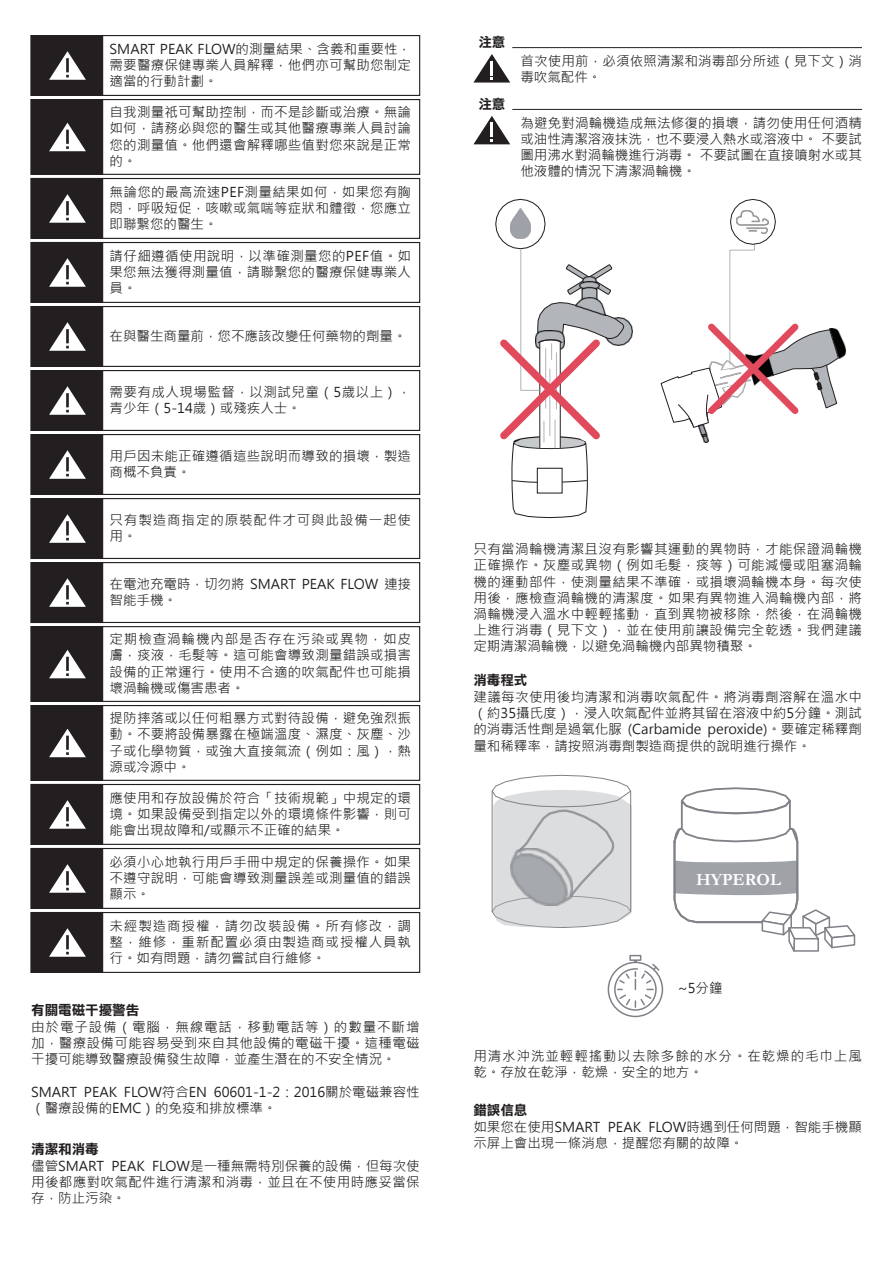
<style>
.page{position:relative;width:893px;height:1263px;background:#fff}
.page>*{position:absolute;margin:0;border:0;box-sizing:border-box;transform-origin:0 0}
.t1{font:700 17.1px "Garamond";color:#fff}
.t2{font:13.5px/16.2px "Microsoft Jheng Hei";letter-spacing:.015em;color:#231f20;text-align:justify}
.t3{font:13.5px/16.2px "Microsoft Jheng Hei";letter-spacing:.07em;color:#231f20}
.t4{font:13.5px/16.2px "Microsoft Jheng Hei";letter-spacing:.035em;color:#231f20}
.t5{font:13.5px "DF Li Hei Bd HK BF";color:#231f20}
.t6{font:13.5px/16.2px "Microsoft Jheng Hei";letter-spacing:.065em;color:#231f20}
</style>
<div class="page">
<img style="left:625px;top:318px;width:8px;height:27px">
<svg style="left:495px;top:198px;width:130px;height:321px"></svg>
<img style="left:840px;top:334px;width:5px;height:24px">
<img style="left:699px;top:429px;width:9px;height:14px">
<svg style="left:660px;top:198px;width:180px;height:231px"></svg>
<svg style="left:491px;top:774px;width:141px;height:154px;background:#d6d7da"></svg>
<hr style="left:630px;top:791px;width:1px;height:120px;background:#7f8187">
<hr style="left:492px;top:791px;width:1px;height:120px;background:#7f8187">
<svg style="left:673px;top:787px;width:183px;height:165px"></svg>
<div style="left:629px;top:955px;width:12px;height:6px;border:2px solid #7f8187"></div>
<div style="left:608px;top:962px;width:55px;height:55px;border:2px solid #7f8187;border-radius:50%"></div>
<svg style="left:613px;top:960px;width:48px;height:51px"></svg>
<div style="left:31px;top:35px;width:389px;height:61px;background:#fff;border:1px solid #231f20"></div>
<div style="left:31px;top:35px;width:72px;height:61px;background:#231f20"></div>
<svg style="left:49px;top:51px;width:37px;height:29px"></svg>
<div style="left:31px;top:178px;width:389px;height:61px;background:#fff;border:1px solid #231f20"></div>
<div style="left:31px;top:178px;width:72px;height:61px;background:#231f20"></div>
<svg style="left:49px;top:194px;width:37px;height:29px"></svg>
<div style="left:31px;top:242px;width:389px;height:61px;background:#fff;border:1px solid #231f20"></div>
<div style="left:31px;top:242px;width:72px;height:61px;background:#231f20"></div>
<svg style="left:49px;top:258px;width:37px;height:29px"></svg>
<div style="left:31px;top:784px;width:389px;height:61px;background:#fff;border:1px solid #231f20"></div>
<div style="left:31px;top:784px;width:72px;height:61px;background:#231f20"></div>
<svg style="left:49px;top:800px;width:37px;height:29px"></svg>
<div style="left:31px;top:848px;width:389px;height:61px;background:#fff;border:1px solid #231f20"></div>
<div style="left:31px;top:848px;width:72px;height:61px;background:#231f20"></div>
<svg style="left:49px;top:864px;width:37px;height:29px"></svg>
<div style="left:31px;top:912px;width:389px;height:61px;background:#fff;border:1px solid #231f20"></div>
<div style="left:31px;top:912px;width:72px;height:61px;background:#231f20"></div>
<svg style="left:49px;top:928px;width:37px;height:29px"></svg>
<div style="left:31px;top:370px;width:389px;height:61px;background:#fff;border:1px solid #231f20"></div>
<div style="left:31px;top:370px;width:72px;height:61px;background:#231f20"></div>
<svg style="left:49px;top:386px;width:37px;height:29px"></svg>
<div style="left:31px;top:434px;width:389px;height:61px;background:#fff;border:1px solid #231f20"></div>
<div style="left:31px;top:434px;width:72px;height:61px;background:#231f20"></div>
<svg style="left:49px;top:450px;width:37px;height:29px"></svg>
<div style="left:31px;top:498px;width:389px;height:61px;background:#fff;border:1px solid #231f20"></div>
<div style="left:31px;top:498px;width:72px;height:61px;background:#231f20"></div>
<svg style="left:49px;top:514px;width:37px;height:29px"></svg>
<div style="left:31px;top:562px;width:389px;height:61px;background:#fff;border:1px solid #231f20"></div>
<div style="left:31px;top:562px;width:72px;height:61px;background:#231f20"></div>
<svg style="left:49px;top:578px;width:37px;height:29px"></svg>
<div style="left:31px;top:306px;width:389px;height:61px;background:#fff;border:1px solid #231f20"></div>
<div style="left:31px;top:306px;width:72px;height:61px;background:#231f20"></div>
<svg style="left:49px;top:322px;width:37px;height:29px"></svg>
<div style="left:31px;top:99px;width:389px;height:76px;background:#fff;border:1px solid #231f20"></div>
<div style="left:31px;top:99px;width:72px;height:76px;background:#231f20"></div>
<svg style="left:49px;top:123px;width:37px;height:28px"></svg>
<div style="left:31px;top:626px;width:389px;height:76px;background:#fff;border:1px solid #231f20"></div>
<div style="left:31px;top:626px;width:72px;height:76px;background:#231f20"></div>
<svg style="left:49px;top:650px;width:37px;height:28px"></svg>
<div style="left:31px;top:705px;width:389px;height:76px;background:#fff;border:1px solid #231f20"></div>
<div style="left:31px;top:705px;width:72px;height:76px;background:#231f20"></div>
<svg style="left:49px;top:729px;width:37px;height:28px"></svg>
<svg style="left:473px;top:54px;width:37px;height:29px"></svg>
<hr style="left:512px;top:47px;width:350px;height:1px;background:#231f20">
<svg style="left:473px;top:116px;width:37px;height:28px"></svg>
<hr style="left:512px;top:109px;width:350px;height:1px;background:#231f20">
<p class="t2" style="left:110px;top:41px;width:303px">SMART PEAK FLOW的測量結果、含義和重要性，需要醫療保健專業人員解釋，他們亦可幫助您制定適當的行動計劃。</p>
<p class="t2" style="left:110px;top:104px;width:303px">自我測量祇可幫助控制，而不是診斷或治療。無論如何，請務必與您的醫生或其他醫療專業人員討論您的測量值。他們還會解釋哪些值對您來說是正常的。</p>
<p class="t2" style="left:110px;top:184px;width:303px">無論您的最高流速PEF測量結果如何，如果您有胸悶，呼吸短促，咳嗽或氣喘等症狀和體徵，您應立即聯繫您的醫生。</p>
<p class="t2" style="left:110px;top:248px;width:303px">請仔細遵循使用說明，以準確測量您的PEF值。如果您無法獲得測量值，請聯繫您的醫療保健專業人員。</p>
<p class="t2" style="left:110px;top:328px;width:298px">在與醫生商量前，您不應該改變任何藥物的劑量。</p>
<p class="t4" style="left:110px;top:384px;width:303px">需要有成人現場監督，以測試兒童（5歲以上），青少年（5-14歲）或殘疾人士。</p>
<p class="t2" style="left:110px;top:448px;width:303px">用戶因未能正確遵循這些說明而導致的損壞，製造商概不負責。</p>
<p class="t6" style="left:110px;top:512px;width:303px">只有製造商指定的原裝配件才可與此設備一起使用。</p>
<p class="t2" style="left:110px;top:576px;width:303px">在電池充電時，切勿將 SMART PEAK FLOW 連接智能手機。</p>
<p class="t2" style="left:110px;top:631px;width:303px">定期檢查渦輪機內部是否存在污染或異物，如皮膚，痰液，毛髮等。這可能會導致測量錯誤或損害設備的正常運行。使用不合適的吹氣配件也可能損壞渦輪機或傷害患者。</p>
<p class="t2" style="left:110px;top:710px;width:303px">提防摔落或以任何粗暴方式對待設備，避免強烈振動。不要將設備暴露在極端溫度、濕度、灰塵、沙子或化學物質，或強大直接氣流（例如：風），熱源或冷源中。</p>
<p class="t2" style="left:110px;top:790px;width:303px">應使用和存放設備於符合「技術規範」中規定的環境。如果設備受到指定以外的環境條件影響，則可能會出現故障和/或顯示不正確的結果。</p>
<p class="t2" style="left:110px;top:854px;width:303px">必須小心地執行用戶手冊中規定的保養操作。如果不遵守說明，可能會導致測量誤差或測量值的錯誤顯示。</p>
<p class="t2" style="left:110px;top:918px;width:303px">未經製造商授權，請勿改裝設備。所有修改，調整，維修，重新配置必須由製造商或授權人員執行。如有問題，請勿嘗試自行維修。</p>
<p class="t5" style="left:31px;top:1003px;width:110px">有關電磁干擾警告</p>
<p class="t2" style="left:31px;top:1019px;width:390px">由於電子設備（電腦，無線電話，移動電話等）的數量不斷增加，醫療設備可能容易受到來自其他設備的電磁干擾。這種電磁干擾可能導致醫療設備發生故障，並產生潛在的不安全情況。</p>
<p class="t2" style="left:31px;top:1084px;width:390px">SMART PEAK FLOW符合EN 60601-1-2：2016關於電磁兼容性（醫療設備的EMC）的免疫和排放標準。</p>
<p class="t5" style="left:31px;top:1142px;width:69px">清潔和消毒</p>
<p class="t2" style="left:31px;top:1158px;width:390px">儘管SMART PEAK FLOW是一種無需特別保養的設備，但每次使用後都應對吹氣配件進行清潔和消毒，並且在不使用時應妥當保存，防止污染。</p>
<p class="t5" style="left:478px;top:36px;width:28px">注意</p>
<p class="t5" style="left:478px;top:97px;width:28px">注意</p>
<p class="t2" style="left:520px;top:53px;width:343px">首次使用前，必須依照清潔和消毒部分所述（見下文）消毒吹氣配件。</p>
<p class="t2" style="left:520px;top:115px;width:343px">為避免對渦輪機造成無法修復的損壞，請勿使用任何酒精或油性清潔溶液抹洗，也不要浸入熱水或溶液中。 不要試圖用沸水對渦輪機進行消毒。 不要試圖在直接噴射水或其他液體的情況下清潔渦輪機。</p>
<p class="t2" style="left:473px;top:541px;width:390px">只有當渦輪機清潔且沒有影響其運動的異物時，才能保證渦輪機正確操作。灰塵或異物（例如毛髮，痰等）可能減慢或阻塞渦輪機的運動部件，使測量結果不準確，或損壞渦輪機本身。每次使用後，應檢查渦輪機的清潔度。如果有異物進入渦輪機內部，將渦輪機浸入溫水中輕輕搖動，直到異物被移除，然後，在渦輪機上進行消毒（見下文），並在使用前讓設備完全乾透。我們建議定期清潔渦輪機，以避免渦輪機內部異物積聚。</p>
<p class="t5" style="left:473px;top:673px;width:55px">消毒程式</p>
<p class="t2" style="left:473px;top:689px;width:390px">建議每次使用後均清潔和消毒吹氣配件。將消毒劑溶解在溫水中（約35攝氏度），浸入吹氣配件並將其留在溶液中約5分鐘。測試的消毒活性劑是過氧化脲 (Carbamide peroxide)︒要確定稀釋劑量和稀釋率，請按照消毒劑製造商提供的說明進行操作。</p>
<p class="t1" style="left:696px;top:868px;width:86px">HYPEROL</p>
<p class="t2" style="left:678px;top:980px;width:46px">~5分鐘</p>
<p class="t3" style="left:473px;top:1048px;width:390px">用清水沖洗並輕輕搖動以去除多餘的水分。在乾燥的毛巾上風乾。存放在乾淨，乾燥，安全的地方。</p>
<p class="t5" style="left:473px;top:1103px;width:55px">錯誤信息</p>
<p class="t2" style="left:473px;top:1119px;width:390px">如果您在使用SMART PEAK FLOW時遇到任何問題，智能手機顯示屏上會出現一條消息，提醒您有關的故障。</p>
</div>
